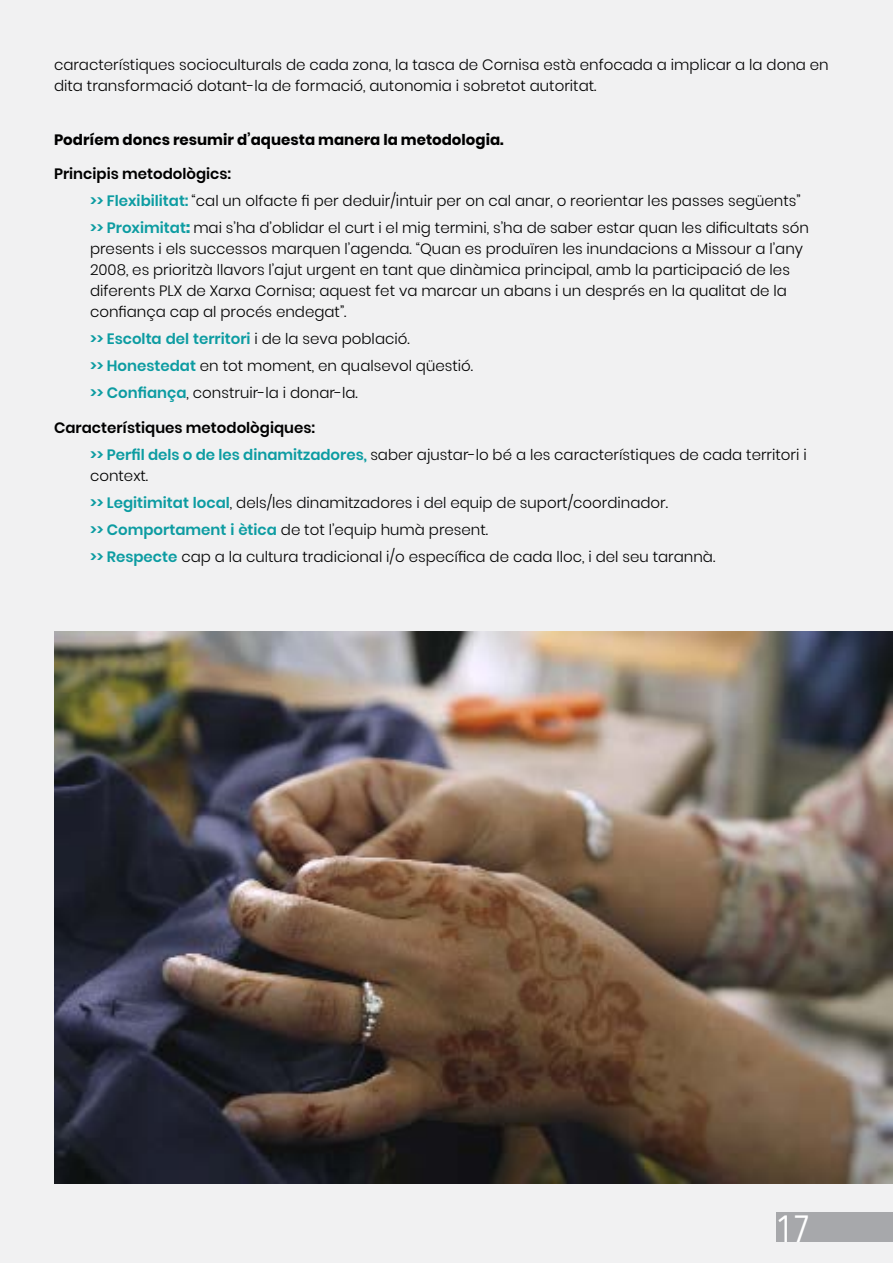
<style>
.page{position:relative;width:893px;height:1263px;background:#f1f1f2}
.page>*{position:absolute;margin:0;border:0;box-sizing:border-box;transform-origin:0 0}
.t1{font:37.8px "Avenir Next Condensed";color:#fff}
.t2{font:300 15px/27px "Poppins";color:#000}
.t3{font:700 15px "Poppins";color:#000}
.s1{font-weight:600}
.s2{font-weight:600;color:#0d9ca2}
.s3{font-weight:800;color:#0d9ca2}
</style>
<div class="page">
<div style="left:776px;top:1212px;width:117px;height:29px;background:#a7a8ab"></div>
<img style="left:54px;top:631px;width:839px;height:552px">
<p class="t2" style="left:54px;top:54px;width:776px;line-height:21px">característiques socioculturals de cada zona, la tasca de Cornisa està enfocada a implicar a la dona en dita transformació dotant-la de formació, autonomia i sobretot autoritat.</p>
<p class="t3" style="left:54px;top:131px;width:451px">Podríem doncs resumir d’aquesta manera la metodologia.</p>
<p class="t2" style="left:90px;top:161px;width:720px;text-indent:-36px"><span class="s1">Principis metodològics:<br></span><span class="s2">&gt;&gt; Flexibilitat:</span> “cal un olfacte fi per deduir/intuir per on cal anar, o reorientar les passes següents” <span class="s2">&gt;&gt; Proximitat</span><span class="s3">:</span> mai s’ha d’oblidar el curt i el mig termini, s’ha de saber estar quan les dificultats són</p>
<p class="t2" style="left:90px;top:239px;width:715px;line-height:21px">presents i els successos marquen l’agenda. “Quan es produïren les inundacions a Missour a l’any 2008, es prioritzà llavors l’ajut urgent en tant que dinàmica principal, amb la participació de les diferents PLX de Xarxa Cornisa; aquest fet va marcar un abans i un després en la qualitat de la confiança cap al procés endegat”.</p>
<p class="t2" style="left:90px;top:326px;width:385px"><span class="s2">&gt;&gt; Escolta del territori</span> i de la seva població.<br><span class="s2">&gt;&gt; Honestedat</span> en tot moment, en qualsevol qüestió. <span class="s2">&gt;&gt; Confiança</span>, construir-la i donar-la.</p>
<p class="t2" style="left:90px;top:414px;width:718px;text-indent:-36px"><span class="s1">Característiques metodològiques:<br></span><span class="s2">&gt;&gt; Perfil dels o de les dinamitzadores,</span> saber ajustar-lo bé a les característiques de cada territori i</p>
<p class="t2" style="left:90px;top:462px;width:627px">context.<br><span class="s2">&gt;&gt; Legitimitat local</span>, dels/les dinamitzadores i del equip de suport/coordinador.<br><span class="s2">&gt;&gt; Comportament i ètica</span> de tot l’equip humà present.<br><span class="s2">&gt;&gt; Respecte</span> cap a la cultura tradicional i/o específica de cada lloc, i del seu tarannà.</p>
<h1 class="t1" style="left:776px;top:1196px;width:36px">17</h1>
</div>
